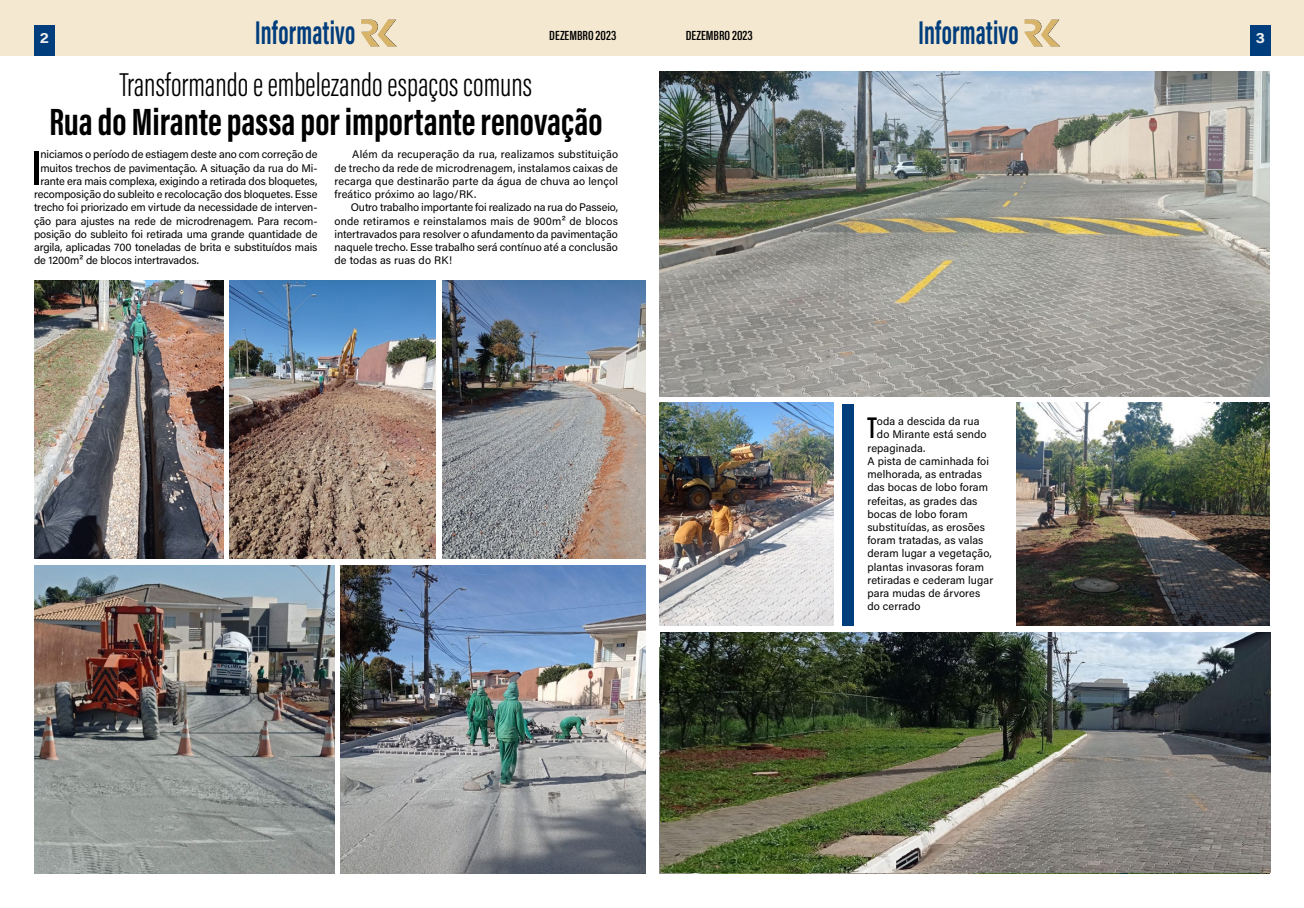
<style>
.page{position:relative;width:1304px;height:908px;background:#fff}
.page>*{position:absolute;margin:0;border:0;box-sizing:border-box;transform-origin:0 0}
.t1{font:600 50.5px "Acumin Pro Extra Cond";color:#000}
.t2{font:700 39px "Acumin Pro Extra Cond";color:#000}
.t3{font:300 34px "Acumin Pro Extra Cond";color:#000}
.t4{font:700 33.8px "Acumin Pro Extra Cond";letter-spacing:.01em;color:#003d7c;scale:.83 1}
.t5{font:600 30.8px "Acumin Pro Extra Cond";color:#000}
.t6{font:700 15px "Acumin Pro";color:#ededed;scale:1.1 1}
.t7{font:600 13.6px "Acumin Pro Extra Cond";color:#000;scale:1.1 1}
.t8{font:11px/13.2px "Acumin Pro";letter-spacing:-.005em;color:#000;text-align:justify}
</style>
<div class="page">
<div style="left:0;top:0;width:652px;height:56px;background:#f4e8d1"></div>
<div style="left:652px;top:0;width:652px;height:56px;background:#f4e8d1"></div>
<svg style="left:361px;top:19px;width:36px;height:27px"></svg>
<svg style="left:1024px;top:19px;width:36px;height:27px"></svg>
<div style="left:34px;top:26px;width:21px;height:30px;background:#003d7c"></div>
<div style="left:1250px;top:26px;width:21px;height:30px;background:#003d7c"></div>
<img style="left:34px;top:281px;width:189px;height:277px">
<img style="left:230px;top:281px;width:206px;height:277px">
<img style="left:442px;top:281px;width:203px;height:277px">
<img style="left:34px;top:565px;width:300px;height:308px">
<img style="left:340px;top:565px;width:305px;height:308px">
<img style="left:659px;top:402px;width:174px;height:223px">
<img style="left:1017px;top:402px;width:253px;height:223px">
<img style="left:659px;top:72px;width:611px;height:324px">
<img style="left:660px;top:632px;width:611px;height:240px">
<div style="left:843px;top:404px;width:11px;height:221px;background:#003d7c"></div>
<h3 class="t6" style="left:40px;top:28px;width:10px">2</h3>
<h3 class="t4" style="left:255px;top:12px;width:122px">Informativo</h3>
<p class="t7" style="left:549px;top:27px;width:63px">DEZEMBRO 2023</p>
<p class="t7" style="left:686px;top:27px;width:63px">DEZEMBRO 2023</p>
<h3 class="t4" style="left:918px;top:12px;width:122px">Informativo</h3>
<h3 class="t3" style="left:120px;top:64px;width:414px">Transformando e embelezando espaços comuns</h3>
<h2 class="t2" style="left:49px;top:98px;width:555px">Rua do Mirante passa por importante renovação</h2>
<h1 class="t1" style="left:32px;top:137px;width:11px">I</h1>
<p class="t8" style="left:40px;top:147px;width:279px">niciamos o período de estiagem deste ano com correção de</p>
<p class="t8" style="left:40px;top:161px;width:279px">muitos trechos de pavimentação. A situação da rua do Mi-</p>
<p class="t8" style="left:40px;top:174px;width:279px">rante era mais complexa, exigindo a retirada dos bloquetes,</p>
<p class="t8" style="left:34px;top:187px;width:285px">recomposição do subleito e recolocação dos bloquetes. Esse</p>
<p class="t8" style="left:34px;top:200px;width:285px">trecho foi priorizado em virtude da necessidade de interven-</p>
<p class="t8" style="left:34px;top:213px;width:285px">ção para ajustes na rede de microdrenagem. Para recom-</p>
<p class="t8" style="left:34px;top:227px;width:285px">posição do subleito foi retirada uma grande quantidade de</p>
<p class="t8" style="left:34px;top:240px;width:285px">argila, aplicadas 700 toneladas de brita e substituídos mais</p>
<p class="t8" style="left:34px;top:253px;width:166px">de 1200m² de blocos intertravados.</p>
<p class="t8" style="left:334px;top:147px;width:285px;text-indent:18px">Além da recuperação da rua, realizamos substituição de trecho da rede de microdrenagem, instalamos caixas de recarga que destinarão parte da água de chuva ao lençol freático próximo ao lago/RK.</p>
<p class="t8" style="left:334px;top:200px;width:285px;text-indent:16px">Outro trabalho importante foi realizado na rua do Passeio, onde retiramos e reinstalamos mais de 900m² de blocos intertravados para resolver o afundamento da pavimentação naquele trecho. Esse trabalho será contínuo até a conclusão de todas as ruas do RK!</p>
<h3 class="t5" style="left:867px;top:409px;width:11px">T</h3>
<p class="t8" style="left:877px;top:414px;width:104px">oda a descida da rua</p>
<p class="t8" style="left:877px;top:427px;width:111px">do Mirante está sendo</p>
<p class="t8" style="left:867px;top:440px;width:59px">repaginada.</p>
<p class="t8" style="left:867px;top:454px;width:123px">A pista de caminhada foi</p>
<p class="t8" style="left:867px;top:467px;width:116px">melhorada, as entradas</p>
<p class="t8" style="left:867px;top:480px;width:122px">das bocas de lobo foram</p>
<p class="t8" style="left:867px;top:493px;width:112px">refeitas, as grades das</p>
<p class="t8" style="left:867px;top:506px;width:102px">bocas de lobo foram</p>
<p class="t8" style="left:867px;top:520px;width:119px">substituídas, as erosões</p>
<p class="t8" style="left:867px;top:533px;width:118px">foram tratadas, as valas</p>
<p class="t8" style="left:867px;top:546px;width:126px">deram lugar a vegetação,</p>
<p class="t8" style="left:867px;top:559px;width:118px">plantas invasoras foram</p>
<p class="t8" style="left:867px;top:572px;width:127px">retiradas e cederam lugar</p>
<p class="t8" style="left:867px;top:586px;width:114px">para mudas de árvores</p>
<p class="t8" style="left:867px;top:599px;width:55px">do cerrado</p>
<h3 class="t6" style="left:1256px;top:28px;width:10px">3</h3>
</div>
